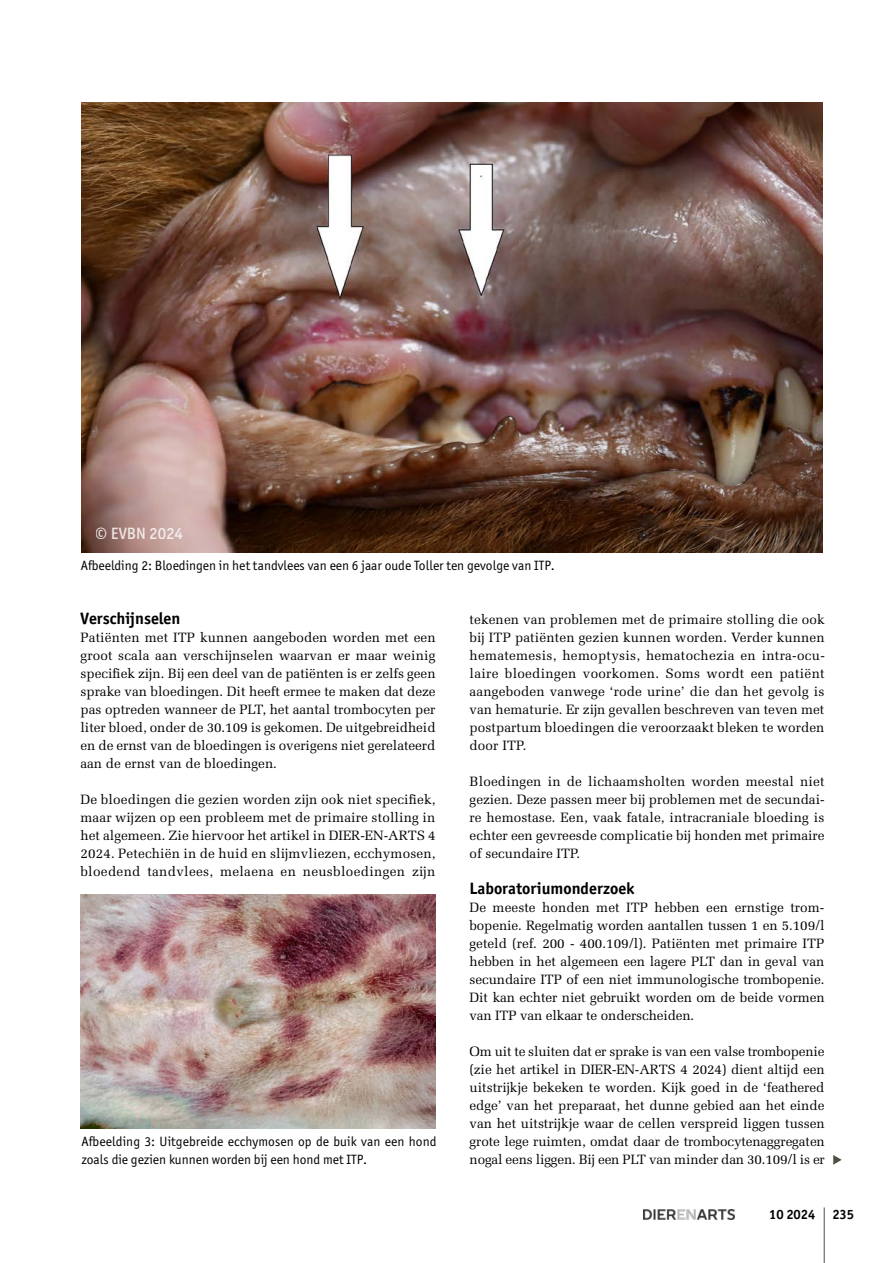
<style>
.page{position:relative;width:893px;height:1263px;background:#fff}
.page>*{position:absolute;margin:0;border:0;box-sizing:border-box;transform-origin:0 0}
.t1{font:700 16.5px "Officina Sans ITC Pro";color:#000}
.t2{font:500 16.5px "Officina Sans ITC Pro";color:#fff}
.t3{font:13.5px/18px "Melior LT Pro";color:#000;text-align:justify}
.t4{font:13.5px/18px "Officina Sans ITC Pro";color:#000}
.t5{font:700 13.5px "Officina Sans ITC Pro";color:#000}
</style>
<div class="page">
<hr style="left:824px;top:1207px;width:1px;height:56px;background:#524e46">
<img style="left:643px;top:1209px;width:91px;height:10px">
<svg style="left:833px;top:1155px;width:9px;height:10px"></svg>
<img style="left:81px;top:102px;width:741px;height:450px">
<img style="left:80px;top:894px;width:355px;height:234px">
<p class="t2" style="left:96px;top:523px;width:89px">© EVBN 2024</p>
<p class="t4" style="left:81px;top:556px;width:476px">Afbeelding 2: Bloedingen in het tandvlees van een 6 jaar oude Toller ten gevolge van ITP.</p>
<p class="t1" style="left:80px;top:608px;width:101px">Verschijnselen</p>
<p class="t3" style="left:80px;top:628px;width:357px">Patiënten met ITP kunnen aangeboden worden met een groot scala aan verschijnselen waarvan er maar weinig specifiek zijn. Bij een deel van de patiënten is er zelfs geen sprake van bloedingen. Dit heeft ermee te maken dat deze pas optreden wanneer de PLT, het aantal trombocyten per liter bloed, onder de 30.109 is gekomen. De uitgebreidheid en de ernst van de bloedingen is overigens niet gerelateerd aan de ernst van de bloedingen.</p>
<p class="t3" style="left:80px;top:790px;width:357px">De bloedingen die gezien worden zijn ook niet specifiek, maar wijzen op een probleem met de primaire stolling in het algemeen. Zie hiervoor het artikel in DIER-EN-ARTS 4<br>2024. Petechiën in de huid en slijmvliezen, ecchymosen, bloedend tandvlees, melaena en neusbloedingen zijn</p>
<p class="t4" style="left:81px;top:1132px;width:357px">Afbeelding 3: Uitgebreide ecchymosen op de buik van een hond zoals die gezien kunnen worden bij een hond met ITP.</p>
<p class="t3" style="left:470px;top:610px;width:357px">tekenen van problemen met de primaire stolling die ook bij ITP patiënten gezien kunnen worden. Verder kunnen hematemesis, hemoptysis, hematochezia en intra-ocu&shy;laire bloedingen voorkomen. Soms wordt een patiënt aangeboden vanwege ‘rode urine’ die dan het gevolg is van hematurie. Er zijn gevallen beschreven van teven met postpartum bloedingen die veroorzaakt bleken te worden door ITP.</p>
<p class="t3" style="left:470px;top:772px;width:357px">Bloedingen in de lichaamsholten worden meestal niet gezien. Deze passen meer bij problemen met de secundai&shy;re hemostase. Een, vaak fatale, intracraniale bloeding is echter een gevreesde complicatie bij honden met primaire of secundaire ITP.</p>
<p class="t1" style="left:470px;top:878px;width:166px">Laboratoriumonderzoek</p>
<p class="t3" style="left:470px;top:898px;width:357px">De meeste honden met ITP hebben een ernstige trom&shy;bopenie. Regelmatig worden aantallen tussen 1 en 5.109/l geteld (ref. 200 - 400.109/l). Patiënten met primaire ITP hebben in het algemeen een lagere PLT dan in geval van secundaire ITP of een niet immunologische trombopenie.<br>Dit kan echter niet gebruikt worden om de beide vormen van ITP van elkaar te onderscheiden.</p>
<p class="t3" style="left:470px;top:1042px;width:357px">Om uit te sluiten dat er sprake is van een valse trombopenie (zie het artikel in DIER-EN-ARTS 4 2024) dient altijd een uitstrijkje bekeken te worden. Kijk goed in de ‘feathered edge’ van het preparaat, het dunne gebied aan het einde van het uitstrijkje waar de cellen verspreid liggen tussen grote lege ruimten, omdat daar de trombocytenaggregaten nogal eens liggen. Bij een PLT van minder dan 30.109/l is er</p>
<p class="t5" style="left:769px;top:1205px;width:48px">10 2024</p>
<p class="t5" style="left:832px;top:1205px;width:23px">235</p>
</div>
